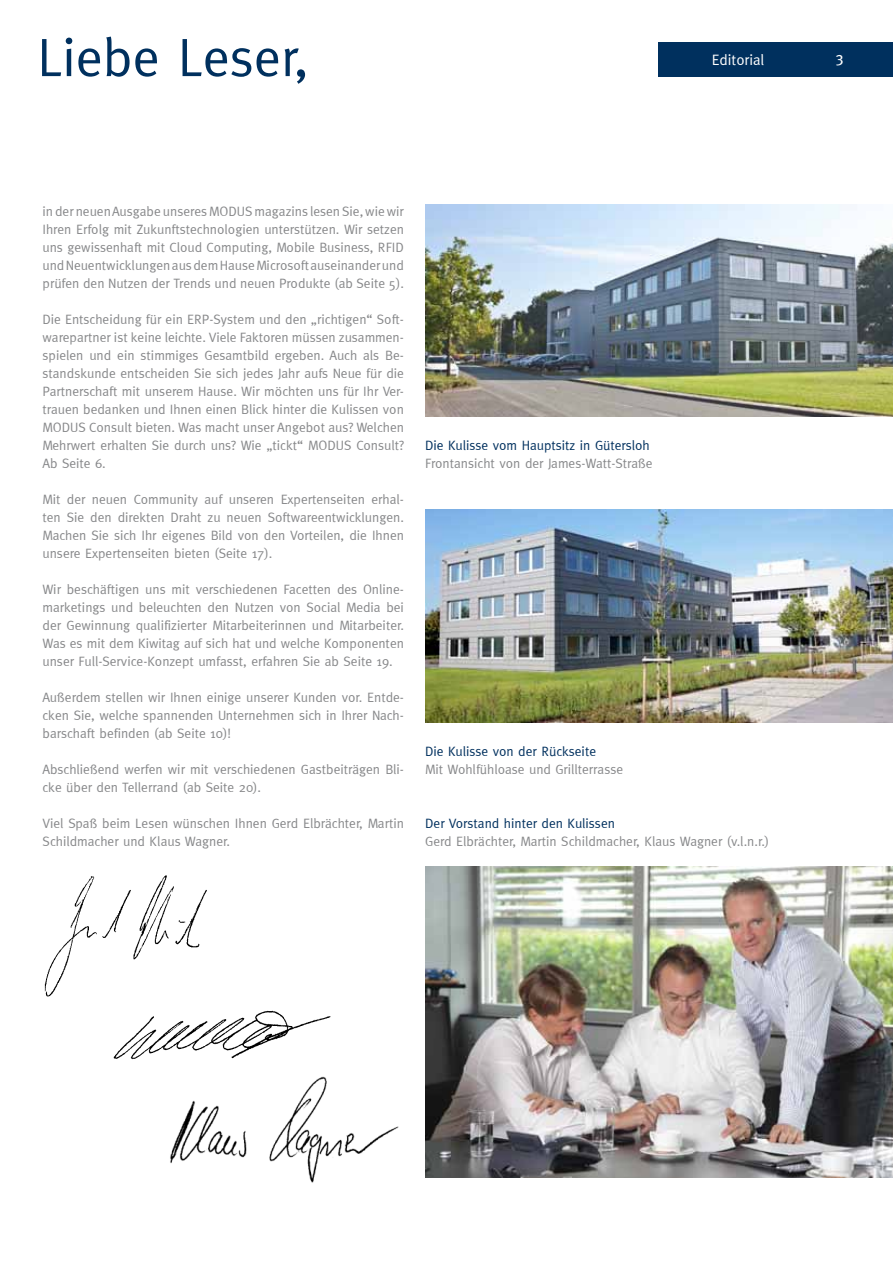
<style>
.page{position:relative;width:893px;height:1263px;background:#fff}
.page>*{position:absolute;margin:0;border:0;box-sizing:border-box;transform-origin:0 0}
.t1{font:54px "Meta";color:#00305e}
.t2{font:15px "Meta";color:#fff}
.t3{font:15px "Meta Book LF";color:#fff}
.t4{font:13.5px/18px "Meta";color:#87888a;text-align:justify}
.t5{font:13.5px "Meta";color:#00305e}
</style>
<div class="page">
<div style="left:787px;top:43px;width:106px;height:34px;background:#00305e"></div>
<div style="left:658px;top:43px;width:128px;height:34px;background:#00305e"></div>
<img style="left:425px;top:866px;width:468px;height:312px">
<img style="left:44px;top:875px;width:163px;height:122px">
<img style="left:89px;top:995px;width:242px;height:65px">
<img style="left:170px;top:1076px;width:229px;height:107px">
<img style="left:425px;top:204px;width:468px;height:213px">
<img style="left:425px;top:510px;width:468px;height:212px">
<h1 class="t1" style="left:37px;top:26px;width:273px">Liebe Leser,</h1>
<p class="t2" style="left:712px;top:51px;width:54px">Editorial</p>
<p class="t3" style="left:836px;top:51px;width:10px">3</p>
<p class="t4" style="left:43px;top:202px;width:363px">in der neuen Ausgabe unseres MODUS magazins lesen Sie, wie wir Ihren Erfolg mit Zukunftstechnologien unterstützen. Wir setzen uns gewissenhaft mit Cloud Computing, Mobile Business, RFID und Neuentwicklungen aus dem Hause Microsoft auseinander und prüfen den Nutzen der Trends und neuen Produkte (ab Seite 5).</p>
<p class="t4" style="left:43px;top:310px;width:363px">Die Entscheidung für ein ERP-System und den „richtigen“ Soft&shy;warepartner ist keine leichte. Viele Faktoren müssen zusammen&shy;spielen und ein stimmiges Gesamtbild ergeben. Auch als Be&shy;standskunde entscheiden Sie sich jedes Jahr aufs Neue für die Partnerschaft mit unserem Hause. Wir möchten uns für Ihr Ver&shy;trauen bedanken und Ihnen einen Blick hinter die Kulissen von MODUS Consult bieten. Was macht unser Angebot aus? Welchen Mehrwert erhalten Sie durch uns? Wie „tickt“ MODUS Consult?<br>Ab Seite 6.</p>
<p class="t4" style="left:43px;top:490px;width:363px">Mit der neuen Community auf unseren Expertenseiten erhal&shy;ten Sie den direkten Draht zu neuen Softwareentwicklungen.<br>Machen Sie sich Ihr eigenes Bild von den Vorteilen, die Ihnen unsere Expertenseiten bieten (Seite 17).</p>
<p class="t4" style="left:43px;top:580px;width:363px">Wir beschäftigen uns mit verschiedenen Facetten des Online&shy;marketings und beleuchten den Nutzen von Social Media bei der Gewinnung qualifizierter Mitarbeiterinnen und Mitarbeiter.<br>Was es mit dem Kiwitag auf sich hat und welche Komponenten unser Full-Service-Konzept umfasst, erfahren Sie ab Seite 19.</p>
<p class="t4" style="left:43px;top:688px;width:363px">Außerdem stellen wir Ihnen einige unserer Kunden vor. Entde&shy;cken Sie, welche spannenden Unternehmen sich in Ihrer Nach&shy;barschaft befinden (ab Seite 10)!</p>
<p class="t4" style="left:43px;top:760px;width:363px">Abschließend werfen wir mit verschiedenen Gastbeiträgen Bli&shy;cke über den Tellerrand (ab Seite 20).</p>
<p class="t4" style="left:43px;top:814px;width:363px">Viel Spaß beim Lesen wünschen Ihnen Gerd Elbrächter, Martin<br>Schildmacher und Klaus Wagner.</p>
<p class="t5" style="left:425px;top:438px;width:226px">Die Kulisse vom Hauptsitz in Gütersloh</p>
<p class="t4" style="left:425px;top:454px;width:229px">Frontansicht von der James-Watt-Straße</p>
<p class="t5" style="left:425px;top:744px;width:172px">Die Kulisse von der Rückseite</p>
<p class="t4" style="left:425px;top:760px;width:199px">Mit Wohlfühloase und Grillterrasse</p>
<p class="t5" style="left:425px;top:816px;width:191px">Der Vorstand hinter den Kulissen</p>
<p class="t4" style="left:425px;top:832px;width:346px">Gerd Elbrächter, Martin Schildmacher, Klaus Wagner (v.l.n.r.)</p>
</div>
